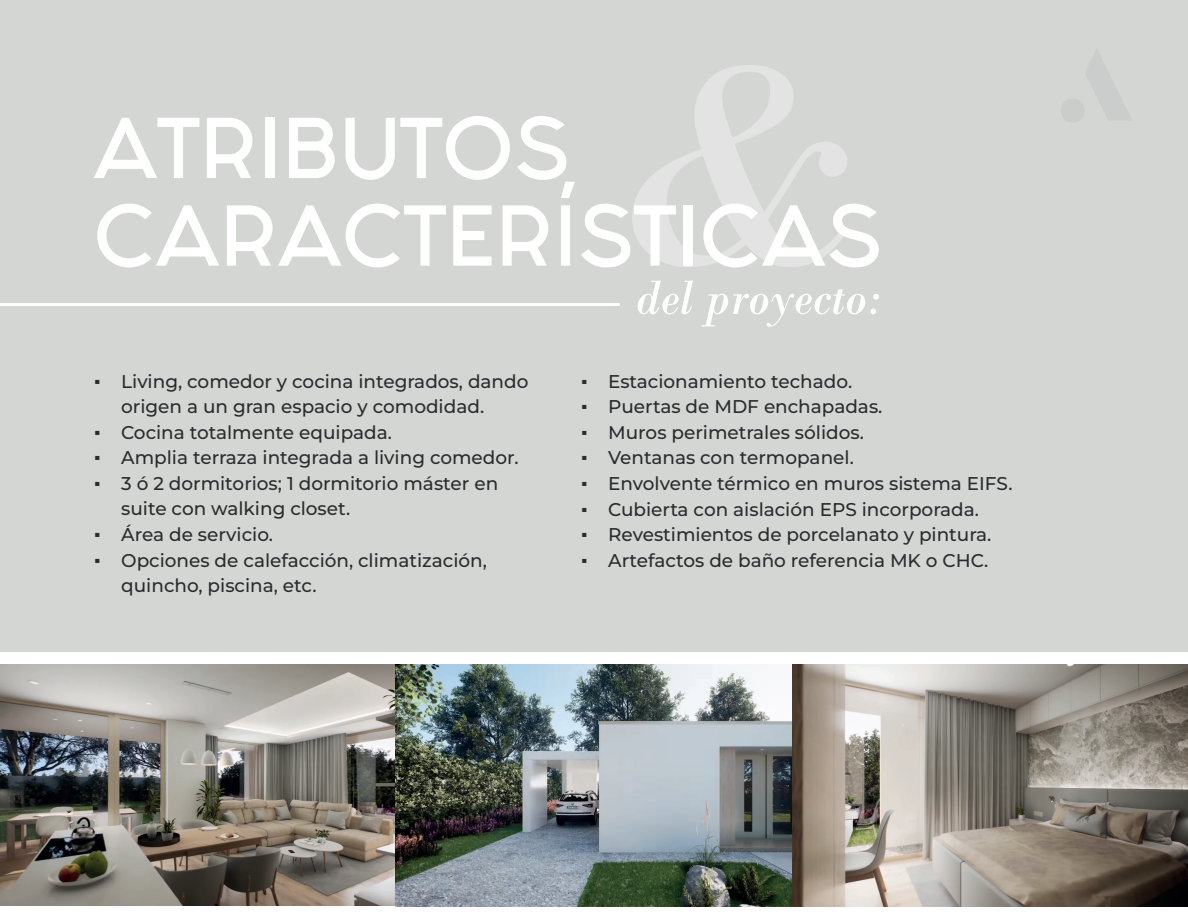
<style>
.page{position:relative;width:1188px;height:918px;background:#fff}
.page>*{position:absolute;margin:0;border:0;box-sizing:border-box;transform-origin:0 0}
.t1{font:italic 297.6px "Bodoni";color:#fff}
.t2{font:73.05px/87.6px "Fashion Fetish Bold";color:#fff}
.t3{font:italic 50.4px "Bodoni";color:#fff}
.t4{font:500 18.45px/25.5px "Montserrat";color:#292d2f}
.s1{font-family:"Times New Roman";font-weight:400}
</style>
<div class="page">
<div style="left:0;top:0;width:1188px;height:652px;background:#d4d6d4"></div>
<div style="left:1061px;top:98px;width:24px;height:25px;background:#c6c7c7;border-radius:50%"></div>
<hr style="left:0;top:303px;width:620px;height:3px;background:#fff">
<img style="left:0;top:664px;width:1188px;height:242px">
<h1 class="t1" style="left:616px;top:-10px;width:243px">&amp;</h1>
<h3 class="t3" style="left:636px;top:268px;width:249px">del proyecto:</h3>
<h2 class="t2" style="left:94px;top:105px;width:790px">ATRIBUTOS<br>CARACTERÍSTICAS</h2>
<p class="t4" style="left:121px;top:370px;width:409px;text-indent:-27px"><span class="s1">▪</span> Living, comedor y cocina integrados, dando origen a un gran espacio y comodidad.</p>
<p class="t4" style="left:94px;top:421px;width:299px"><span class="s1">▪</span> Cocina totalmente equipada.</p>
<p class="t4" style="left:94px;top:446px;width:426px"><span class="s1">▪</span> Amplia terraza integrada a living comedor.</p>
<p class="t4" style="left:121px;top:472px;width:378px;text-indent:-27px"><span class="s1">▪</span> 3 ó 2 dormitorios; 1 dormitorio máster en suite con walking closet.</p>
<p class="t4" style="left:94px;top:523px;width:180px"><span class="s1">▪</span> Área de servicio.</p>
<p class="t4" style="left:121px;top:549px;width:367px;text-indent:-27px"><span class="s1">▪</span> Opciones de calefacción, climatización, quincho, piscina, etc.</p>
<p class="t4" style="left:581px;top:370px;width:273px"><span class="s1">▪</span> Estacionamiento techado.</p>
<p class="t4" style="left:581px;top:395px;width:303px"><span class="s1">▪</span> Puertas de MDF enchapadas.</p>
<p class="t4" style="left:581px;top:421px;width:284px"><span class="s1">▪</span> Muros perimetrales sólidos.</p>
<p class="t4" style="left:581px;top:446px;width:274px"><span class="s1">▪</span> Ventanas con termopanel.</p>
<p class="t4" style="left:581px;top:472px;width:433px"><span class="s1">▪</span> Envolvente térmico en muros sistema EIFS.</p>
<p class="t4" style="left:581px;top:498px;width:399px"><span class="s1">▪</span> Cubierta con aislación EPS incorporada.</p>
<p class="t4" style="left:581px;top:523px;width:412px"><span class="s1">▪</span> Revestimientos de porcelanato y pintura.</p>
<p class="t4" style="left:581px;top:549px;width:409px"><span class="s1">▪</span> Artefactos de baño referencia MK o CHC.</p>
</div>
